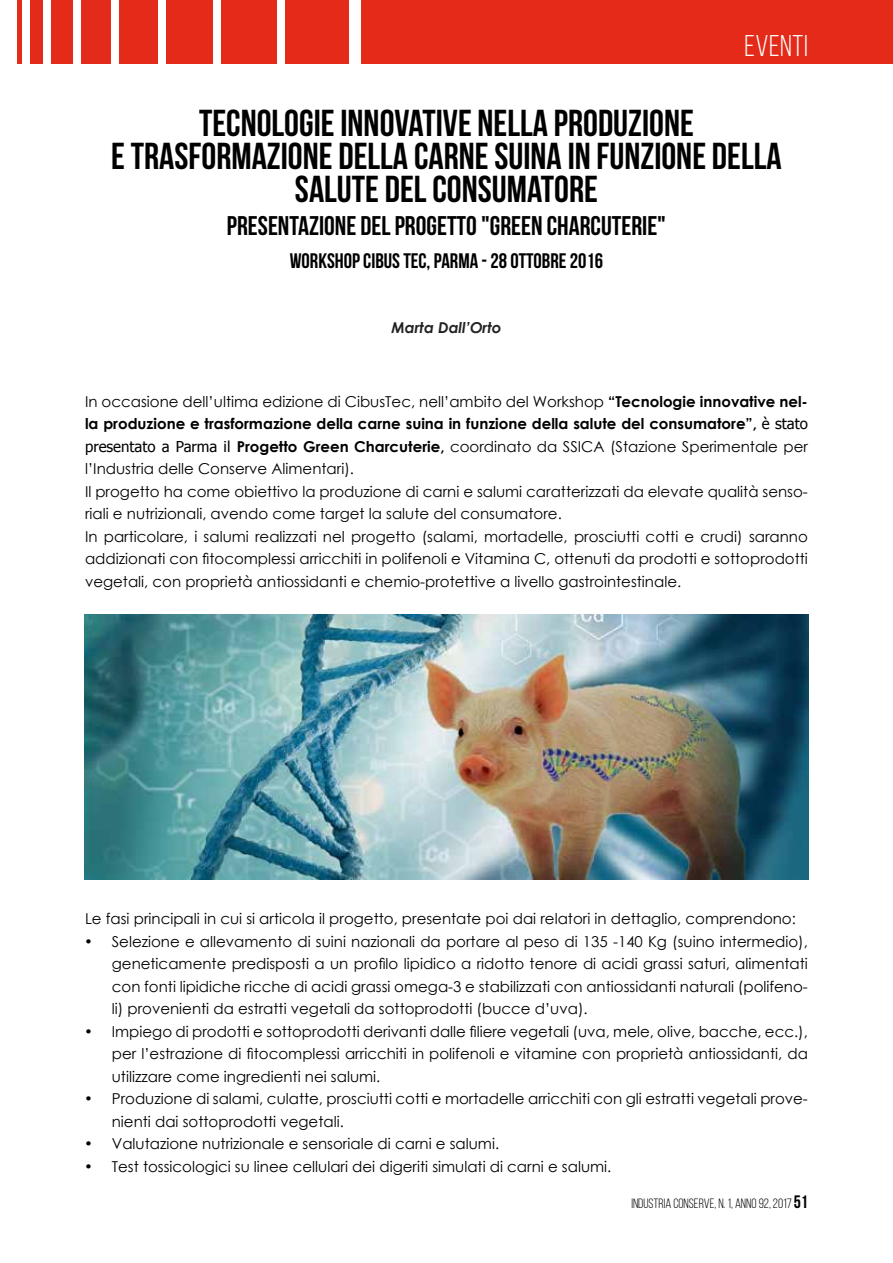
<style>
.page{position:relative;width:893px;height:1263px;background:#fff}
.page>*{position:absolute;margin:0;border:0;box-sizing:border-box;transform-origin:0 0}
.t1{font:37.5px/33px "Bebas Neue";color:#000;text-align:center}
.t2{font:30px "Bebas Neue";letter-spacing:.02em;color:#fff}
.t3{font:27px "Bebas Neue";color:#000}
.t4{font:21px "Bebas Neue";color:#000}
.t5{font:15px/22.5px "Century Gothic";color:#000}
.t6{font:italic 700 15px "Century Gothic";color:#222}
.t7{font:13.5px "Bebas Neue";color:#000}
.s1{font-weight:700}
.s2{font-family:"Tahoma"}
.s3{font-weight:700;font-size:18px}
</style>
<div class="page">
<div style="left:361px;top:0;width:532px;height:64px;background:#e42a18"></div>
<div style="left:285px;top:0;width:64px;height:64px;background:#e42a18"></div>
<div style="left:221px;top:0;width:55px;height:64px;background:#e42a18"></div>
<div style="left:166px;top:0;width:47px;height:64px;background:#e42a18"></div>
<div style="left:119px;top:0;width:38px;height:64px;background:#e42a18"></div>
<div style="left:81px;top:0;width:30px;height:64px;background:#e42a18"></div>
<div style="left:51px;top:0;width:21px;height:64px;background:#e42a18"></div>
<div style="left:30px;top:0;width:13px;height:64px;background:#e42a18"></div>
<hr style="left:17px;top:0;width:4px;height:64px;background:#e42a18">
<img style="left:84px;top:614px;width:725px;height:265px">
<h2 class="t2" style="left:744px;top:30px;width:65px">EVENTI</h2>
<h1 class="t1" style="left:111px;top:106px;width:672px">TECNOLOGIE INNOVATIVE NELLA PRODUZIONE<br>E TRASFORMAZIONE DELLA CARNE SUINA IN FUNZIONE DELLA<br>SALUTE DEL CONSUMATORE</h1>
<h3 class="t3" style="left:227px;top:211px;width:441px">PRESENTAZIONE DEL PROGETTO "GREEN CHARCUTERIE"</h3>
<h3 class="t4" style="left:290px;top:250px;width:315px">WORKSHOP CIBUS TEC, PARMA - 28 OTTOBRE 2016</h3>
<p class="t6" style="left:391px;top:318px;width:112px">Marta Dall’Orto</p>
<p class="t5" style="left:85px;top:390px;width:724px">In occasione dell’ultima edizione di CibusTec, nell’ambito del Workshop <span class="s1">“Tecnologie innovative nel&shy;la produzione e trasformazione della carne suina in funzione della salute del consumatore”,</span> <span class="s2">è stato presentato a Parma il</span> <span class="s1">Progetto Green Charcuterie,</span> coordinato da SSICA (Stazione Sperimentale per l’Industria delle Conserve Alimentari).<br>Il progetto ha come obiettivo la produzione di carni e salumi caratterizzati da elevate qualità senso&shy;riali e nutrizionali, avendo come target la salute del consumatore.<br>In particolare, i salumi realizzati nel progetto (salami, mortadelle, prosciutti cotti e crudi) saranno addizionati con fitocomplessi arricchiti in polifenoli e Vitamina C, ottenuti da prodotti e sottoprodotti vegetali, con proprietà antiossidanti e chemio-protettive a livello gastrointestinale.</p>
<p class="t5" style="left:85px;top:907px;width:712px">Le fasi principali in cui si articola il progetto, presentate poi dai relatori in dettaglio, comprendono:</p>
<p class="t5" style="left:112px;top:930px;width:698px;text-align:justify;text-indent:-27px">• Selezione e allevamento di suini nazionali da portare al peso di 135 -140 Kg (suino intermedio), geneticamente predisposti a un profilo lipidico a ridotto tenore di acidi grassi saturi, alimentati con fonti lipidiche ricche di acidi grassi omega-3 e stabilizzati con antiossidanti naturali (polifeno&shy;li) provenienti da estratti vegetali da sottoprodotti (bucce d’uva).</p>
<p class="t5" style="left:112px;top:1020px;width:698px;text-align:justify;text-indent:-27px">• Impiego di prodotti e sottoprodotti derivanti dalle filiere vegetali (uva, mele, olive, bacche, ecc.), per l’estrazione di fitocomplessi arricchiti in polifenoli e vitamine con proprietà antiossidanti, da utilizzare come ingredienti nei salumi.</p>
<p class="t5" style="left:112px;top:1087px;width:698px;text-indent:-27px">• Produzione di salami, culatte, prosciutti cotti e mortadelle arricchiti con gli estratti vegetali prove&shy;nienti dai sottoprodotti vegetali.</p>
<p class="t5" style="left:85px;top:1132px;width:416px">• Valutazione nutrizionale e sensoriale di carni e salumi.</p>
<p class="t5" style="left:85px;top:1155px;width:528px">• Test tossicologici su linee cellulari dei digeriti simulati di carni e salumi.</p>
<p class="t7" style="left:631px;top:1196px;width:178px">INDUSTRIA CONSERVE, N. 1, ANNO 92, 2017<span class="s3">51</span></p>
</div>
